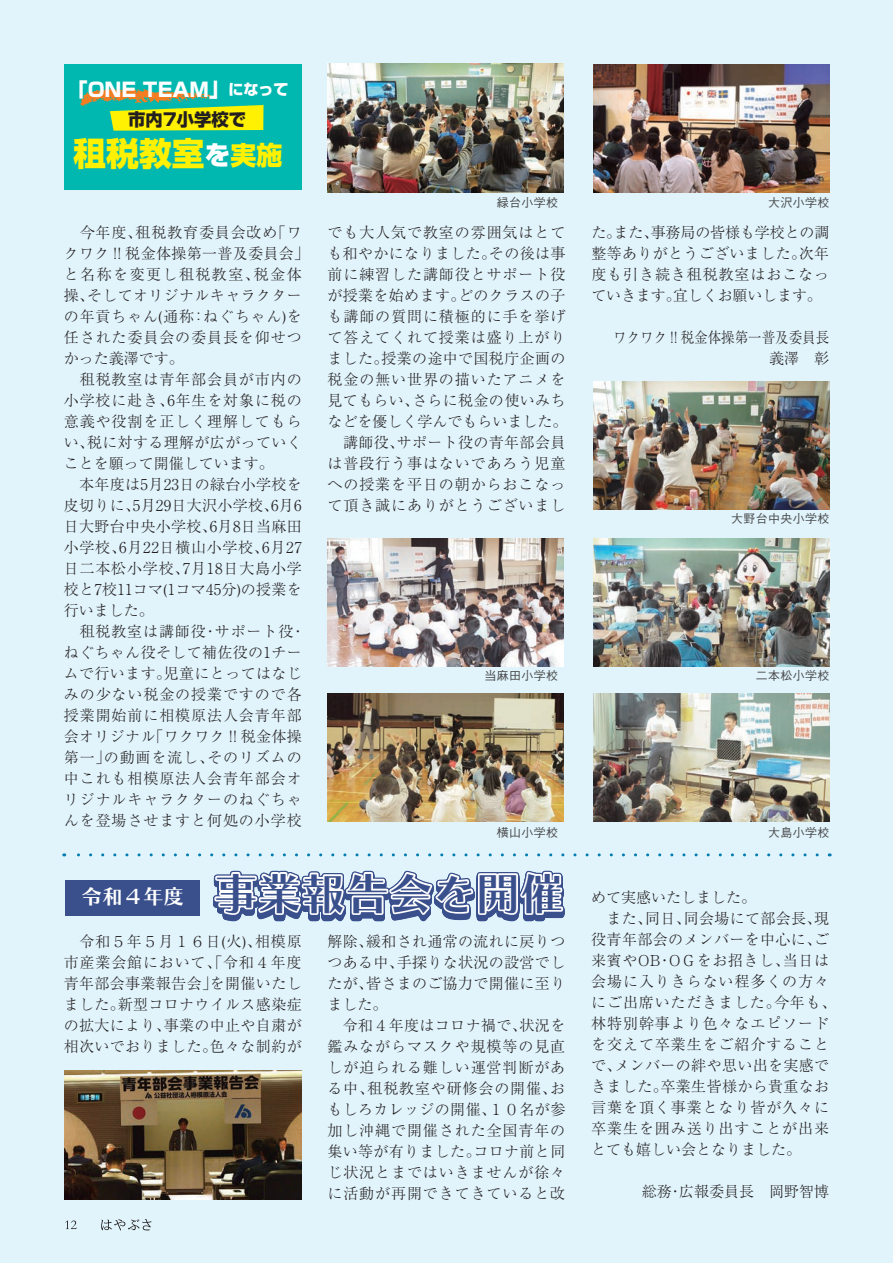
<style>
.page{position:relative;width:893px;height:1263px;background:#e1f4fc}
.page>*{position:absolute;margin:0;border:0;box-sizing:border-box;transform-origin:0 0}
.t1{font:43.65px "Chiaro Std B";color:#3a508c}
.t2{font:800 32.7px "Shin Go";color:#fff101}
.t3{font:20.4px "Chiaro Std B";color:#fff}
.t4{font:800 19.5px "Shin Go";color:#fff}
.t5{font:800 17.25px "Shin Go";color:#231f20}
.t6{font:300 15px/21px "Ryumin Pr 6 N";letter-spacing:.05em;color:#231f20}
.t7{font:300 15px/21px "Ryumin Pr 6 N";color:#231f20;text-align:right;scale:.9 1}
.t8{font:300 15px "Ryumin Pr 6 N";color:#231f20}
.t9{font:500 12px "Gothic BBB";letter-spacing:.025em;color:#4b4c4d}
.s1{font-size:15px}
.s2{font-size:25.95px;color:#fff}
.s3{font-size:25.95px}
</style>
<div class="page">
<svg style="left:64px;top:853px;width:753px;height:3px"></svg>
<div style="left:65px;top:880px;width:135px;height:36px;background:#3a508c"></div>
<img style="left:328px;top:64px;width:236px;height:128px">
<img style="left:328px;top:538px;width:236px;height:128px">
<img style="left:328px;top:693px;width:236px;height:129px">
<img style="left:594px;top:382px;width:236px;height:128px">
<img style="left:594px;top:64px;width:236px;height:128px">
<img style="left:594px;top:538px;width:236px;height:128px">
<img style="left:594px;top:693px;width:236px;height:129px">
<img style="left:65px;top:1071px;width:236px;height:128px">
<div style="left:64px;top:64px;width:238px;height:126px;background:#00b8b0"></div>
<svg style="left:80px;top:88px;width:183px;height:43px"></svg>
<svg style="left:213px;top:870px;width:352px;height:52px"></svg>
<svg style="left:65px;top:1220px;width:11px;height:9px"></svg>
<svg style="left:101px;top:1219px;width:51px;height:11px"></svg>
<h3 class="t4" style="left:68px;top:76px;width:222px">「ONE TEAM」<span class="s1">になって</span></h3>
<p class="t5" style="left:128px;top:108px;width:119px">市内7小学校で</p>
<h2 class="t2" style="left:74px;top:132px;width:210px">租税教室<span class="s2">を</span><span class="s3">実施</span></h2>
<p class="t9" style="left:497px;top:195px;width:63px">緑台小学校</p>
<p class="t9" style="left:768px;top:195px;width:63px">大沢小学校</p>
<p class="t6" style="left:64px;top:221px;width:247px">　今年度、租税教育委員会改め「ワクワク‼税金体操第一普及委員会」と名称を変更し租税教室、税金体操、そしてオリジナルキャラクターの年貢ちゃん(通称：ねぐちゃん)を任された委員会の委員長を仰せつかった義澤です。<br>　租税教室は青年部会員が市内の小学校に赴き、6年生を対象に税の意義や役割を正しく理解してもらい、税に対する理解が広がっていくことを願って開催しています。<br>　本年度は5月23日の緑台小学校を皮切りに、5月29日大沢小学校、6月6日大野台中央小学校、6月8日当麻田小学校、6月22日横山小学校、6月27日二本松小学校、7月18日大島小学校と7校11コマ(1コマ45分)の授業を行いました。<br>　租税教室は講師役・サポート役・ねぐちゃん役そして補佐役の1チームで行います。児童にとってはなじみの少ない税金の授業ですので各授業開始前に相模原法人会青年部会オリジナル「ワクワク‼税金体操第一」の動画を流し、そのリズムの中これも相模原法人会青年部会オリジナルキャラクターのねぐちゃんを登場させますと何処の小学校</p>
<p class="t6" style="left:327px;top:221px;width:241px;text-align:right">でも大人気で教室の雰囲気はとても和やかになりました。その後は事前に練習した講師役とサポート役が授業を始めます。どのクラスの子も講師の質問に積極的に手を挙げて答えてくれて授業は盛り上がりました。授業の途中で国税庁企画の税金の無い世界の描いたアニメを見てもらい、さらに税金の使いみちなどを優しく学んでもらいました。講師役、サポート役の青年部会員は普段行う事はないであろう児童への授業を平日の朝からおこなって頂き誠にありがとうございまし</p>
<p class="t6" style="left:591px;top:221px;width:240px;text-align:justify">た。また、事務局の皆様も学校との調整等ありがとうございました。次年度も引き続き租税教室はおこなっていきます。宜しくお願いします。</p>
<p class="t7" style="left:613px;top:326px;width:241px">ワクワク‼税金体操第一普及委員長義澤　彰</p>
<p class="t9" style="left:731px;top:511px;width:100px">大野台中央小学校</p>
<p class="t9" style="left:484px;top:669px;width:75px">当麻田小学校</p>
<p class="t9" style="left:756px;top:669px;width:75px">二本松小学校</p>
<p class="t9" style="left:497px;top:826px;width:63px">横山小学校</p>
<p class="t9" style="left:768px;top:826px;width:63px">大島小学校</p>
<h3 class="t3" style="left:82px;top:884px;width:104px">令和４年度</h3>
<h1 class="t1" style="left:214px;top:867px;width:351px">事業報告会を開催</h1>
<p class="t6" style="left:64px;top:930px;width:239px;text-align:justify">　令和５年５月１６日(火)、相模原市産業会館において、「令和４年度青年部会事業報告会」を開催いたしました。新型コロナウイルス感染症の拡大により、事業の中止や自粛が相次いでおりました。色々な制約が</p>
<p class="t6" style="left:327px;top:930px;width:239px">解除、緩和され通常の流れに戻りつつある中、手探りな状況の設営でしたが、皆さまのご協力で開催に至りました。<br>　令和４年度はコロナ禍で、状況を鑑みながらマスクや規模等の見直しが迫られる難しい運営判断がある中、租税教室や研修会の開催、おもしろカレッジの開催、１０名が参加し沖縄で開催された全国青年の集い等が有りました。コロナ前と同じ状況とまではいきませんが徐々に活動が再開できてきていると改</p>
<p class="t6" style="left:591px;top:885px;width:247px">めて実感いたしました。<br>　また、同日、同会場にて部会長、現役青年部会のメンバーを中心に、ご来賓やOB・OＧをお招きし、当日は会場に入りきらない程多くの方々にご出席いただきました。今年も、林特別幹事より色々なエピソードを交えて卒業生をご紹介することで、メンバーの絆や思い出を実感できました。卒業生皆様から貴重なお言葉を頂く事業となり皆が久々に卒業生を囲み送り出すことが出来とても嬉しい会となりました。</p>
<p class="t8" style="left:642px;top:1179px;width:189px">総務・広報委員長　岡野智博</p>
</div>
